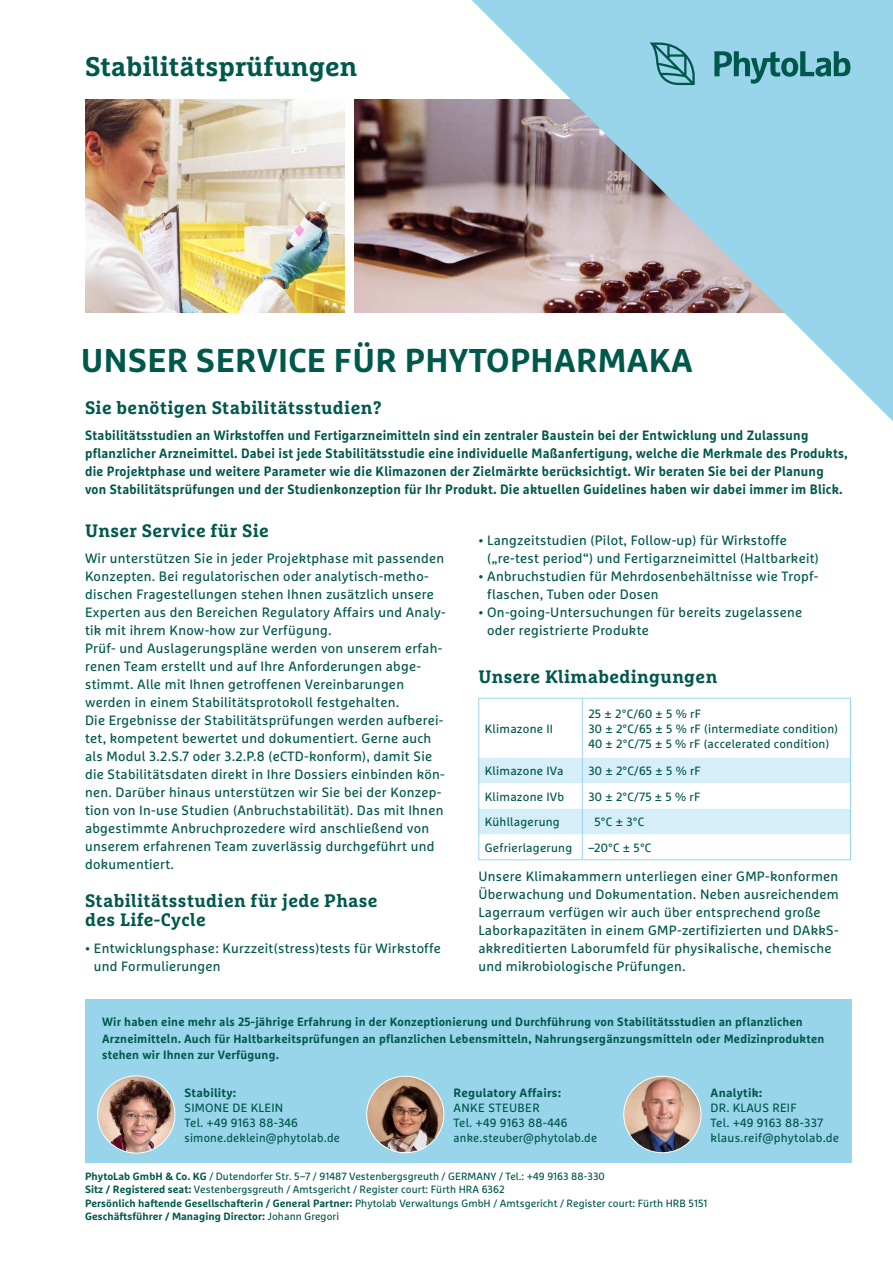
<style>
.page{position:relative;width:893px;height:1263px;background:#fff}
.page>*{position:absolute;margin:0;border:0;box-sizing:border-box;transform-origin:0 0}
.t1{font:700 33px "Marselis Pro";letter-spacing:.01em;color:#00584d}
.t2{font:700 27px "Marselis Slab Pro";color:#00584d}
.t3{font:700 18px/19.5px "Marselis Slab Pro";letter-spacing:.02em;color:#00584d}
.t4{font:13.5px/18px "Marselis Pro";letter-spacing:.02em;color:#00584d}
.t5{font:700 13.5px/18px "Marselis Pro";letter-spacing:.02em;color:#00584d;scale:.93 1}
.t6{font:12px/15px "Marselis Pro";letter-spacing:.02em;color:#00584d}
.t7{font:700 12px/16.5px "Marselis Pro";letter-spacing:.02em;color:#00584d;scale:.96 1}
.t8{font:700 12px "Marselis Pro";letter-spacing:.02em;color:#00584d}
.t9{font:10.5px/13.5px "Marselis Pro";letter-spacing:.005em;color:#00584d}
.s1{font-weight:700}
</style>
<div class="page">
<img style="left:354px;top:100px;width:118px;height:213px">
<img style="left:85px;top:100px;width:259px;height:213px">
<div style="left:85px;top:999px;width:766px;height:163px;background:#98d5ea"></div>
<svg style="left:472px;top:0;width:421px;height:421px;fill:#98d5ea"></svg>
<svg style="left:650px;top:43px;width:45px;height:42px;background:#66acb6"></svg>
<svg style="left:714px;top:51px;width:136px;height:33px;background:#5fa6af"></svg>
<hr style="left:478px;top:698px;width:104px;height:1px;background:#98d5ea">
<hr style="left:478px;top:698px;width:1px;height:60px;background:#98d5ea">
<hr style="left:582px;top:698px;width:269px;height:1px;background:#98d5ea">
<hr style="left:582px;top:698px;width:1px;height:60px;background:#98d5ea">
<hr style="left:850px;top:698px;width:1px;height:60px;background:#98d5ea">
<svg style="left:478px;top:758px;width:373px;height:101px"></svg>
<hr style="left:478px;top:859px;width:104px;height:1px;background:#98d5ea">
<hr style="left:582px;top:859px;width:269px;height:1px;background:#98d5ea">
<img style="left:624px;top:1076px;width:77px;height:77px;border-radius:38px">
<div style="left:623px;top:1076px;width:78px;height:77px;border:1px solid #fff;border-radius:50%"></div>
<img style="left:98px;top:1076px;width:77px;height:77px;border-radius:39px">
<div style="left:97px;top:1075px;width:78px;height:78px;border:1px solid #fff;border-radius:50%"></div>
<img style="left:367px;top:1076px;width:77px;height:77px;border-radius:38px">
<div style="left:366px;top:1076px;width:78px;height:77px;border:1px solid #fff;border-radius:50%"></div>
<h2 class="t2" style="left:85px;top:49px;width:274px">Stabilitätsprüfungen</h2>
<h1 class="t1" style="left:81px;top:339px;width:613px">UNSER SERVICE FÜR PHYTOPHARMAKA</h1>
<h3 class="t3" style="left:85px;top:397px;width:298px">Sie benötigen Stabilitätsstudien?</h3>
<p class="t5" style="left:85px;top:426px;width:822px">Stabilitätsstudien an Wirkstoffen und Fertigarzneimitteln sind ein zentraler Baustein bei der Entwicklung und Zulassung pflanzlicher Arzneimittel. Dabei ist jede Stabilitätsstudie eine individuelle Maßanfertigung, welche die Merkmale des Produkts, die Projektphase und weitere Parameter wie die Klimazonen der Zielmärkte berücksichtigt. Wir beraten Sie bei der Planung von Stabilitätsprüfungen und der Studienkonzeption für Ihr Produkt. Die aktuellen Guidelines haben wir dabei immer im Blick.</p>
<h3 class="t3" style="left:85px;top:520px;width:185px">Unser Service für Sie</h3>
<p class="t4" style="left:85px;top:549px;width:362px">Wir unterstützen Sie in jeder Projektphase mit passenden Konzepten. Bei regulatorischen oder analytisch-metho&shy;dischen Fragestellungen stehen Ihnen zusätzlich unsere Experten aus den Bereichen Regulatory Affairs und Analy&shy;tik mit ihrem Know-how zur Verfügung.<br>Prüf- und Auslagerungspläne werden von unserem erfah&shy;renen Team erstellt und auf Ihre Anforderungen abge&shy;stimmt. Alle mit Ihnen getroffenen Vereinbarungen werden in einem Stabilitätsprotokoll festgehalten.<br>Die Ergebnisse der Stabilitätsprüfungen werden aufberei&shy;tet, kompetent bewertet und dokumentiert. Gerne auch als Modul 3.2.S.7 oder 3.2.P.8 (eCTD-konform), damit Sie die Stabilitätsdaten direkt in Ihre Dossiers einbinden kön&shy;nen. Darüber hinaus unterstützen wir Sie bei der Konzep&shy;tion von In-use Studien (Anbruchstabilität). Das mit Ihnen abgestimmte Anbruchprozedere wird anschließend von unserem erfahrenen Team zuverlässig durchgeführt und dokumentiert.</p>
<h3 class="t3" style="left:85px;top:890px;width:294px">Stabilitätsstudien für jede Phase des Life-Cycle</h3>
<p class="t4" style="left:94px;top:939px;width:348px;text-indent:-9px">• Entwicklungsphase: Kurzzeit(stress)tests für Wirkstoffe und Formulierungen</p>
<p class="t4" style="left:487px;top:531px;width:333px;text-indent:-9px">• Langzeitstudien (Pilot, Follow-up) für Wirkstoffe („re-test period“) und Fertigarzneimittel (Haltbarkeit)</p>
<p class="t4" style="left:487px;top:567px;width:332px;text-indent:-9px">• Anbruchstudien für Mehrdosenbehältnisse wie Tropf&shy;flaschen, Tuben oder Dosen</p>
<p class="t4" style="left:487px;top:603px;width:316px;text-indent:-9px">• On-going-Untersuchungen für bereits zugelassene oder registrierte Produkte</p>
<h3 class="t3" style="left:478px;top:667px;width:240px">Unsere Klimabedingungen</h3>
<p class="t6" style="left:485px;top:721px;width:70px">Klimazone II</p>
<p class="t6" style="left:588px;top:706px;width:251px">25 ± 2°C/60 ± 5 % rF<br>30 ± 2°C/65 ± 5 % rF (intermediate condition)<br>40 ± 2°C/75 ± 5 % rF (accelerated condition)</p>
<p class="t6" style="left:485px;top:763px;width:80px">Klimazone IVa</p>
<p class="t6" style="left:588px;top:763px;width:114px">30 ± 2°C/65 ± 5 % rF</p>
<p class="t6" style="left:485px;top:789px;width:81px">Klimazone IVb</p>
<p class="t6" style="left:588px;top:789px;width:113px">30 ± 2°C/75 ± 5 % rF</p>
<p class="t6" style="left:485px;top:814px;width:77px">Kühllagerung</p>
<p class="t6" style="left:594px;top:814px;width:51px">5°C ± 3°C</p>
<p class="t6" style="left:485px;top:840px;width:89px">Gefrierlagerung</p>
<p class="t6" style="left:588px;top:840px;width:65px">–20°C ± 5°C</p>
<p class="t4" style="left:478px;top:867px;width:362px">Unsere Klimakammern unterliegen einer GMP-konformen Überwachung und Dokumentation. Neben ausreichendem Lagerraum verfügen wir auch über entsprechend große Laborkapazitäten in einem GMP-zertifizierten und DAkkS&shy;akkreditierten Laborumfeld für physikalische, chemische und mikrobiologische Prüfungen.</p>
<p class="t7" style="left:102px;top:1014px;width:754px">Wir haben eine mehr als 25-jährige Erfahrung in der Konzeptionierung und Durchführung von Stabilitätsstudien an pflanzlichen<br>Arzneimitteln. Auch für Haltbarkeitsprüfungen an pflanzlichen Lebensmitteln, Nahrungsergänzungsmitteln oder Medizinprodukten stehen wir Ihnen zur Verfügung.</p>
<p class="t8" style="left:184px;top:1085px;width:53px">Stability:</p>
<p class="t6" style="left:184px;top:1100px;width:157px">SIMONE DE KLEIN<br>Tel. +49 9163 88-346 simone.deklein@phytolab.de</p>
<p class="t8" style="left:453px;top:1085px;width:109px">Regulatory Affairs:</p>
<p class="t6" style="left:453px;top:1100px;width:145px">ANKE STEUBER<br>Tel. +49 9163 88-446 anke.steuber@phytolab.de</p>
<p class="t8" style="left:711px;top:1085px;width:53px">Analytik:</p>
<p class="t6" style="left:711px;top:1100px;width:130px">DR. KLAUS REIF<br>Tel. +49 9163 88-337 klaus.reif@phytolab.de</p>
<p class="t9" style="left:85px;top:1169px;width:624px"><span class="s1">PhytoLab GmbH &amp; Co. KG</span> / Dutendorfer Str. 5–7 / 91487 Vestenbergsgreuth / GERMANY / Tel.: +49 9163 88-330<br><span class="s1">Sitz / Registered seat:</span> Vestenbergsgreuth / Amtsgericht / Register court: Fürth HRA 6362<br><span class="s1">Persönlich haftende Gesellschafterin / General Partner:</span> Phytolab Verwaltungs GmbH / Amtsgericht / Register court: Fürth HRB 5151<br><span class="s1">Geschäftsführer / Managing Director:</span> Johann Gregori</p>
</div>
